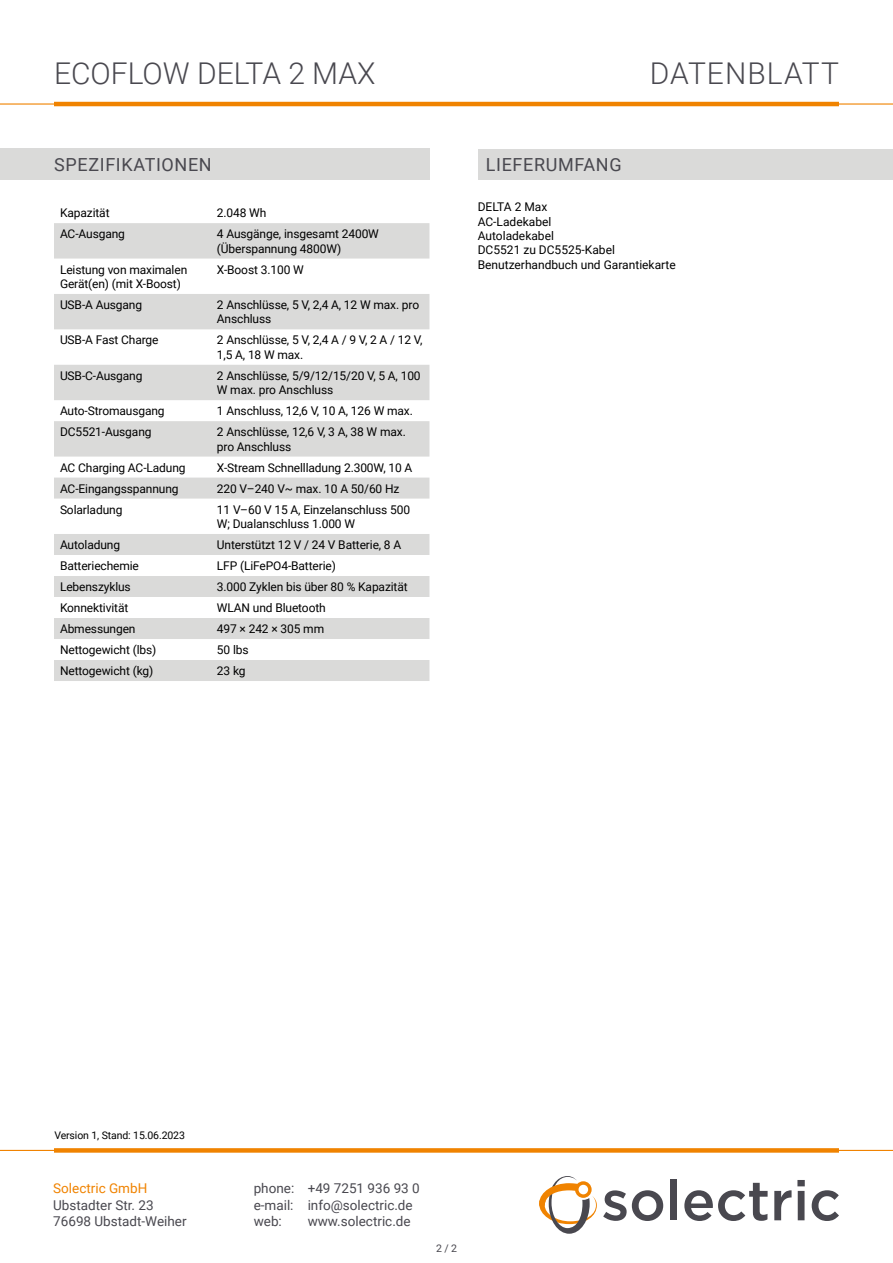
<style>
.page{position:relative;width:893px;height:1263px;background:#fff}
.page>*{position:absolute;margin:0;border:0;box-sizing:border-box;transform-origin:0 0}
.t1{font:300 30px "Roboto";color:#49484f}
.t2{font:300 30px "Roboto";letter-spacing:.035em;color:#49484f}
.t3{font:18px "Roboto";letter-spacing:.035em;color:#49484f}
.t4{font:13.5px/16.5px "Roboto";color:#49484f}
.t5{font:13.5px "Roboto";color:#f08300}
.t6{font:12px/14.4px "Roboto";letter-spacing:-.01em;color:#000}
.t7{font:10.5px "Roboto";letter-spacing:-.01em;color:#000}
.t8{font:10.5px "Roboto";color:#49484f}
</style>
<div class="page">
<hr style="left:0;top:103px;width:893px;height:2px;background:#f08300">
<hr style="left:54px;top:102px;width:785px;height:4px;background:#f08300">
<div style="left:0;top:149px;width:429px;height:31px;background:#dadad9"></div>
<svg style="left:54px;top:223px;width:375px;height:458px;fill:#dadad9"></svg>
<div style="left:478px;top:149px;width:415px;height:30px;background:#dadad9"></div>
<hr style="left:0;top:1150px;width:893px;height:1px;background:#f08300">
<svg style="left:603px;top:1190px;width:60px;height:31px"></svg>
<div style="left:670px;top:1179px;width:7px;height:41px;background:#49484f"></div>
<svg style="left:684px;top:1183px;width:84px;height:38px"></svg>
<svg style="left:774px;top:1190px;width:17px;height:30px"></svg>
<svg style="left:797px;top:1180px;width:8px;height:40px"></svg>
<svg style="left:812px;top:1190px;width:27px;height:31px"></svg>
<svg style="left:539px;top:1176px;width:58px;height:58px"></svg>
<div style="left:54px;top:1148px;width:785px;height:5px;background:#f08300"></div>
<h1 class="t1" style="left:54px;top:57px;width:323px">ECOFLOW DELTA 2 MAX</h1>
<h1 class="t2" style="left:650px;top:57px;width:191px">DATENBLATT</h1>
<h2 class="t3" style="left:54px;top:157px;width:159px">SPEZIFIKATIONEN</h2>
<p class="t6" style="left:60px;top:207px;width:51px">Kapazität</p>
<p class="t6" style="left:217px;top:205px;width:51px">2.048 Wh</p>
<p class="t6" style="left:60px;top:228px;width:66px">AC-Ausgang</p>
<p class="t6" style="left:217px;top:226px;width:164px">4 Ausgänge, insgesamt 2400W (Überspannung 4800W)</p>
<p class="t6" style="left:60px;top:263px;width:129px">Leistung von maximalen<br>Gerät(en) (mit X-Boost)</p>
<p class="t6" style="left:217px;top:262px;width:88px">X-Boost 3.100 W</p>
<p class="t6" style="left:60px;top:297px;width:84px">USB-A Ausgang</p>
<p class="t6" style="left:217px;top:297px;width:204px">2 Anschlüsse, 5 V, 2,4 A, 12 W max. pro<br>Anschluss</p>
<p class="t6" style="left:60px;top:332px;width:100px">USB-A Fast Charge</p>
<p class="t6" style="left:217px;top:332px;width:207px">2 Anschlüsse, 5 V, 2,4 A / 9 V, 2 A / 12 V,<br>1,5 A, 18 W max.</p>
<p class="t6" style="left:60px;top:368px;width:84px">USB-C-Ausgang</p>
<p class="t6" style="left:217px;top:368px;width:205px">2 Anschlüsse, 5/9/12/15/20 V, 5 A, 100<br>W max. pro Anschluss</p>
<p class="t6" style="left:60px;top:405px;width:106px">Auto-Stromausgang</p>
<p class="t6" style="left:217px;top:403px;width:197px">1 Anschluss, 12,6 V, 10 A, 126 W max.</p>
<p class="t6" style="left:60px;top:424px;width:93px">DC5521-Ausgang</p>
<p class="t6" style="left:217px;top:424px;width:190px">2 Anschlüsse, 12,6 V, 3 A, 38 W max. pro Anschluss</p>
<p class="t6" style="left:60px;top:461px;width:127px">AC Charging AC-Ladung</p>
<p class="t6" style="left:217px;top:460px;width:197px">X-Stream Schnellladung 2.300W, 10 A</p>
<p class="t6" style="left:60px;top:482px;width:120px">AC-Eingangsspannung</p>
<p class="t6" style="left:217px;top:481px;width:184px">220 V–240 V~ max. 10 A 50/60 Hz</p>
<p class="t6" style="left:60px;top:503px;width:64px">Solarladung</p>
<p class="t6" style="left:217px;top:502px;width:195px">11 V–60 V 15 A, Einzelanschluss 500<br>W; Dualanschluss 1.000 W</p>
<p class="t6" style="left:60px;top:538px;width:62px">Autoladung</p>
<p class="t6" style="left:217px;top:537px;width:186px">Unterstützt 12 V / 24 V Batterie, 8 A</p>
<p class="t6" style="left:60px;top:559px;width:81px">Batteriechemie</p>
<p class="t6" style="left:217px;top:558px;width:121px">LFP (LiFePO4-Batterie)</p>
<p class="t6" style="left:60px;top:580px;width:72px">Lebenszyklus</p>
<p class="t6" style="left:217px;top:580px;width:192px">3.000 Zyklen bis über 80 % Kapazität</p>
<p class="t6" style="left:60px;top:601px;width:70px">Konnektivität</p>
<p class="t6" style="left:217px;top:601px;width:110px">WLAN und Bluetooth</p>
<p class="t6" style="left:60px;top:622px;width:77px">Abmessungen</p>
<p class="t6" style="left:217px;top:621px;width:109px">497 × 242 × 305 mm</p>
<p class="t6" style="left:60px;top:642px;width:98px">Nettogewicht (lbs)</p>
<p class="t6" style="left:217px;top:642px;width:33px">50 lbs</p>
<p class="t6" style="left:60px;top:663px;width:95px">Nettogewicht (kg)</p>
<p class="t6" style="left:217px;top:664px;width:30px">23 kg</p>
<h2 class="t3" style="left:486px;top:152px;width:137px">LIEFERUMFANG</h2>
<p class="t6" style="left:478px;top:201px;width:200px">DELTA 2 Max<br>AC-Ladekabel<br>Autoladekabel<br>DC5521 zu DC5525-Kabel<br>Benutzerhandbuch und Garantiekarte</p>
<p class="t7" style="left:54px;top:1128px;width:132px">Version 1, Stand: 15.06.2023</p>
<p class="t5" style="left:53px;top:1179px;width:96px">Solectric GmbH</p>
<p class="t4" style="left:53px;top:1196px;width:135px">Ubstadter Str. 23<br>76698 Ubstadt-Weiher</p>
<p class="t4" style="left:254px;top:1180px;width:168px">phone: +49 7251 936 93 0 e-mail: info@solectric.de web:</p>
<p class="t4" style="left:308px;top:1214px;width:104px">www.solectric.de</p>
<p class="t8" style="left:436px;top:1244px;width:22px">2 / 2</p>
</div>
